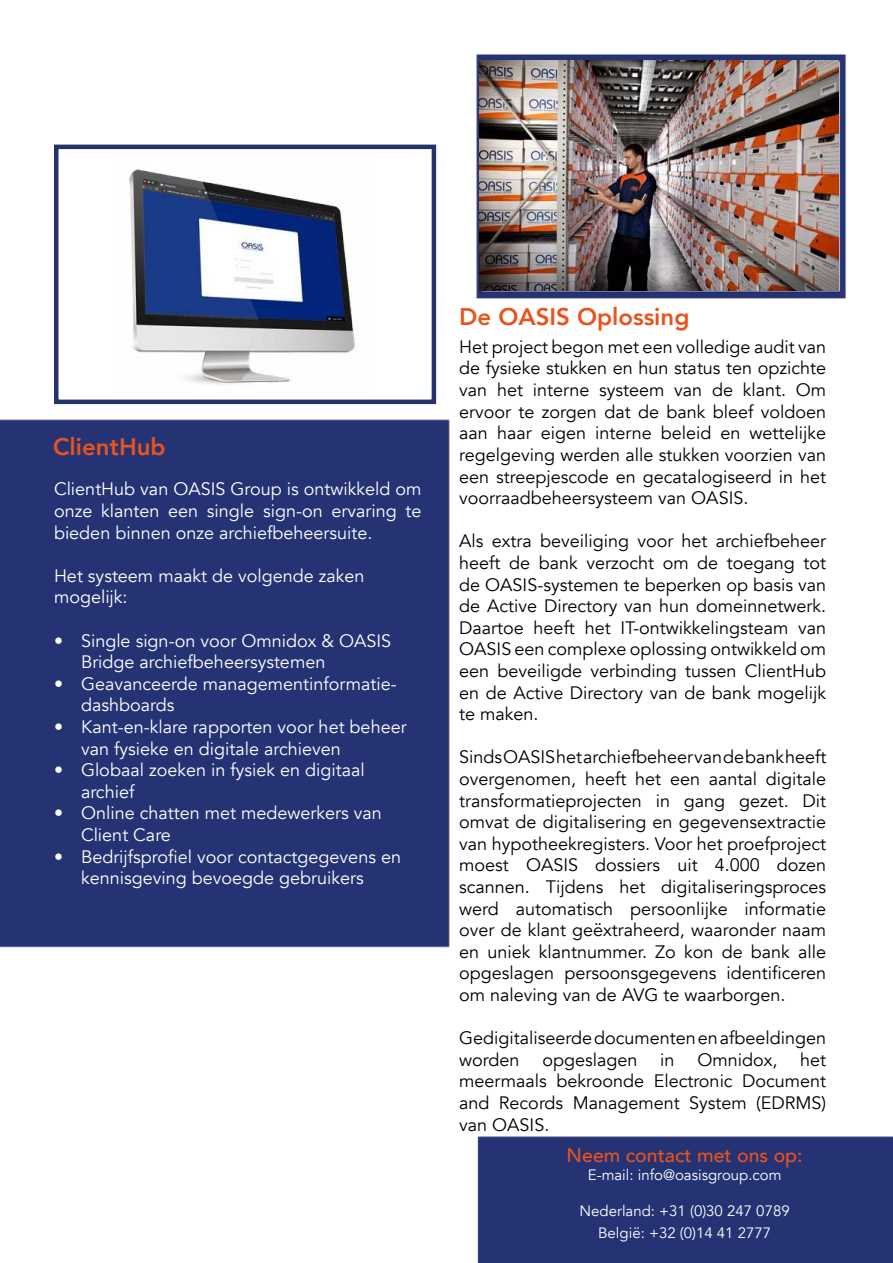
<style>
.page{position:relative;width:893px;height:1263px;background:#fff}
.page>*{position:absolute;margin:0;border:0;box-sizing:border-box;transform-origin:0 0}
.t1{font:800 24px "Avenir";color:#e9531d}
.t2{font:500 19.5px "Avenir";color:#e9531d}
.t3{font:18px/21.6px "Avenir";color:#000;text-align:justify}
.t4{font:18px/21.6px "Avenir";color:#fff}
.t5{font:15px/21.6px "Avenir";color:#fff;text-align:center}
</style>
<div class="page">
<img style="left:0;top:54px;width:893px;height:1209px">
<img style="left:479px;top:61px;width:360px;height:230px">
<img style="left:112px;top:153px;width:258px;height:245px">
<div style="left:54px;top:145px;width:382px;height:259px;border:5px solid #25336a"></div>
<h1 class="t1" style="left:53px;top:436px;width:114px">ClientHub</h1>
<p class="t4" style="left:54px;top:480px;width:369px;text-align:justify">ClientHub van OASIS Group is ontwikkeld om onze klanten een single sign-on ervaring te bieden binnen onze archiefbeheersuite.</p>
<p class="t4" style="left:54px;top:567px;width:312px">Het systeem maakt de volgende zaken mogelijk:</p>
<p class="t4" style="left:81px;top:631px;width:312px;text-indent:-27px">• Single sign-on voor Omnidox &amp; OASIS<br>Bridge archiefbeheersystemen</p>
<p class="t4" style="left:81px;top:675px;width:317px;text-indent:-27px">• Geavanceerde managementinformatie&shy;dashboards</p>
<p class="t4" style="left:81px;top:718px;width:327px;text-indent:-27px">• Kant-en-klare rapporten voor het beheer van fysieke en digitale archieven</p>
<p class="t4" style="left:81px;top:761px;width:285px;text-indent:-27px">• Globaal zoeken in fysiek en digitaal archief</p>
<p class="t4" style="left:81px;top:804px;width:302px;text-indent:-27px">• Online chatten met medewerkers van<br>Client Care</p>
<p class="t4" style="left:54px;top:847px;width:349px;text-align:center">• Bedrijfsprofiel voor contactgegevens en kennisgeving bevoegde gebruikers</p>
<h1 class="t1" style="left:459px;top:306px;width:232px">De OASIS Oplossing</h1>
<p class="t3" style="left:459px;top:338px;width:368px">Het project begon met een volledige audit van de fysieke stukken en hun status ten opzichte van het interne systeem van de klant. Om ervoor te zorgen dat de bank bleef voldoen aan haar eigen interne beleid en wettelijke regelgeving werden alle stukken voorzien van een streepjescode en gecatalogiseerd in het voorraadbeheersysteem van OASIS.</p>
<p class="t3" style="left:459px;top:532px;width:368px">Als extra beveiliging voor het archiefbeheer heeft de bank verzocht om de toegang tot de OASIS-systemen te beperken op basis van de Active Directory van hun domeinnetwerk.<br>Daartoe heeft het IT-ontwikkelingsteam van OASIS een complexe oplossing ontwikkeld om een beveiligde verbinding tussen ClientHub en de Active Directory van de bank mogelijk te maken.</p>
<p class="t3" style="left:459px;top:748px;width:369px">Sinds OASIS het archiefbeheer van de bank heeft overgenomen, heeft het een aantal digitale transformatieprojecten in gang gezet. Dit omvat de digitalisering en gegevensextractie van hypotheekregisters. Voor het proefproject moest OASIS dossiers uit 4.000 dozen scannen. Tijdens het digitaliseringsproces werd automatisch persoonlijke informatie over de klant geëxtraheerd, waaronder naam en uniek klantnummer. Zo kon de bank alle opgeslagen persoonsgegevens identificeren om naleving van de AVG te waarborgen.</p>
<p class="t3" style="left:459px;top:1029px;width:368px">Gedigitaliseerde documenten en afbeeldingen worden</p>
<p class="t3" style="left:459px;top:1051px;width:368px;text-indent:341px">het meermaals bekroonde Electronic Document and Records Management System (EDRMS) van OASIS.</p>
<p class="t3" style="left:542px;top:1051px;width:97px">opgeslagen</p>
<p class="t3" style="left:660px;top:1051px;width:16px">in</p>
<p class="t3" style="left:697px;top:1051px;width:82px">Omnidox,</p>
<p class="t2" style="left:567px;top:1148px;width:237px">Neem contact met ons op:</p>
<p class="t5" style="left:588px;top:1165px;width:195px">E-mail: info@oasisgroup.com</p>
<p class="t5" style="left:580px;top:1201px;width:212px">Nederland: +31 (0)30 247 0789<br>België: +32 (0)14 41 2777</p>
</div>
